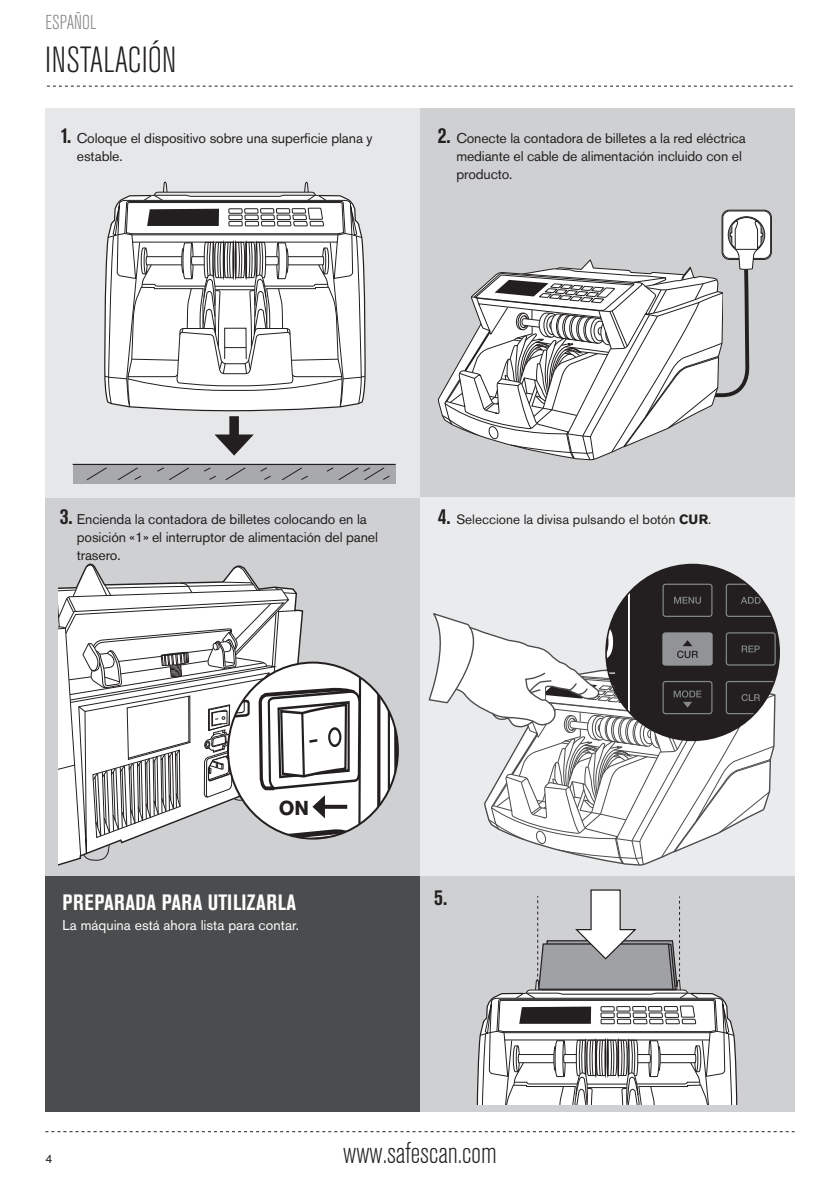
<style>
.page{position:relative;width:840px;height:1191px;background:#fff}
.page>*{position:absolute;margin:0;border:0;box-sizing:border-box;transform-origin:0 0}
.t1{font:300 condensed 36px "Akzidenz Grotesk BE";color:#231f20}
.t2{font:300 condensed 30px "Akzidenz Grotesk BE";color:#231f20}
.t3{font:700 condensed 22px "Akzidenz Grotesk BE";letter-spacing:.02em;color:#fff}
.t4{font:700 condensed 22px "Akzidenz Grotesk BE";color:#231f20}
.t5{font:300 condensed 20px "Akzidenz Grotesk BE";letter-spacing:.005em;color:#808285}
.t6{font:700 20px "Akzidenz Grotesk BE";color:#231f20}
.t7{font:14px/18px "Akzidenz Grotesk BE";letter-spacing:-.01em;color:#231f20}
.t8{font:14px "Akzidenz Grotesk BE";color:#fff}
.t9{font:13.4px "Akzidenz Grotesk BE";color:#231f20}
.t10{font:12px "Akzidenz Grotesk BE";color:#231f20}
.s1{font-weight:700;font-stretch:condensed;font-size:22px}
.s2{font-weight:700}
</style>
<div class="page">
<svg style="left:45px;top:1131px;width:749px;height:1px"></svg>
<svg style="left:47px;top:86px;width:745px;height:1px"></svg>
<div style="left:46px;top:497px;width:374px;height:378px;background:#cfd0d2"></div>
<div style="left:420px;top:108px;width:374px;height:389px;background:#cfd0d2"></div>
<div style="left:420px;top:497px;width:374px;height:378px;background:#eaebec"></div>
<div style="left:420px;top:875px;width:374px;height:236px;background:#cfd0d2"></div>
<div style="left:46px;top:108px;width:374px;height:389px;background:#e6e7e9"></div>
<div style="left:73px;top:464px;width:322px;height:19px;background:#a8a9ad"></div>
<hr style="left:73px;top:464px;width:322px;height:1px;background:#231f20">
<svg style="left:86px;top:467px;width:21px;height:14px"></svg>
<svg style="left:225px;top:467px;width:21px;height:14px"></svg>
<svg style="left:157px;top:467px;width:32px;height:14px"></svg>
<svg style="left:117px;top:467px;width:25px;height:14px"></svg>
<svg style="left:204px;top:467px;width:12px;height:13px"></svg>
<svg style="left:260px;top:467px;width:11px;height:13px"></svg>
<svg style="left:282px;top:467px;width:26px;height:14px"></svg>
<svg style="left:326px;top:467px;width:64px;height:14px"></svg>
<div style="left:229px;top:416px;width:10px;height:26px;background:#231f20"></div>
<svg style="left:214px;top:434px;width:39px;height:21px"></svg>
<div style="left:45px;top:875px;width:375px;height:236px;background:#4b4c4d"></div>
<svg style="left:140px;top:296px;width:226px;height:116px"></svg>
<svg style="left:104px;top:181px;width:261px;height:227px"></svg>
<div style="left:261px;top:221px;width:14px;height:5px;border:1px solid #231f20"></div>
<div style="left:260px;top:215px;width:14px;height:5px;border:1px solid #231f20"></div>
<div style="left:260px;top:208px;width:14px;height:5px;border:1px solid #231f20"></div>
<div style="left:245px;top:221px;width:14px;height:5px;border:1px solid #231f20"></div>
<div style="left:244px;top:215px;width:14px;height:5px;border:1px solid #231f20"></div>
<div style="left:244px;top:208px;width:14px;height:5px;border:1px solid #231f20"></div>
<div style="left:228px;top:221px;width:14px;height:5px;border:1px solid #231f20"></div>
<div style="left:228px;top:215px;width:14px;height:5px;border:1px solid #231f20"></div>
<div style="left:228px;top:208px;width:14px;height:5px;border:1px solid #231f20"></div>
<svg style="left:476px;top:889px;width:262px;height:215px"></svg>
<div style="left:721px;top:210px;width:50px;height:49px;background:#fff;border-radius:7px"></div>
<div style="left:721px;top:210px;width:50px;height:50px;border:1px solid #231f20;border-radius:7px"></div>
<div style="left:727px;top:216px;width:37px;height:37px;border:1px solid #231f20;border-radius:50%"></div>
<div style="left:722px;top:211px;width:48px;height:48px;border:1px solid #231f20;border-radius:7px"></div>
<svg style="left:441px;top:217px;width:321px;height:243px"></svg>
<svg style="left:428px;top:564px;width:350px;height:302px"></svg>
<svg style="left:58px;top:563px;width:340px;height:303px"></svg>
<h3 class="t5" style="left:45px;top:12px;width:53px">ESPAÑOL</h3>
<h1 class="t1" style="left:45px;top:40px;width:133px">INSTALACIÓN</h1>
<p class="t7" style="left:77px;top:129px;width:297px;text-indent:-16px"><span class="s1">1.</span> Coloque el dispositivo sobre una superficie plana y estable.</p>
<h3 class="t4" style="left:437px;top:123px;width:14px">2.</h3>
<p class="t7" style="left:456px;top:129px;width:291px">Conecte la contadora de billetes a la red eléctrica mediante el cable de alimentación incluido con el producto.</p>
<h3 class="t4" style="left:60px;top:504px;width:14px">3.</h3>
<h3 class="t4" style="left:437px;top:504px;width:14px">4.</h3>
<p class="t7" style="left:77px;top:510px;width:302px">Encienda la contadora de billetes colocando en la posición «1» el interruptor de alimentación del panel trasero.</p>
<p class="t9" style="left:456px;top:511px;width:256px">Seleccione la divisa pulsando el botón <span class="s2">CUR</span>.</p>
<h3 class="t6" style="left:278px;top:796px;width:32px">ON</h3>
<h3 class="t3" style="left:63px;top:889px;width:235px">PREPARADA PARA UTILIZARLA</h3>
<h3 class="t4" style="left:434px;top:885px;width:14px">5.</h3>
<p class="t8" style="left:63px;top:916px;width:238px">La máquina está ahora lista para contar.</p>
<p class="t10" style="left:45px;top:1151px;width:8px">4</p>
<h2 class="t2" style="left:343px;top:1136px;width:155px">www.safescan.com</h2>
</div>
